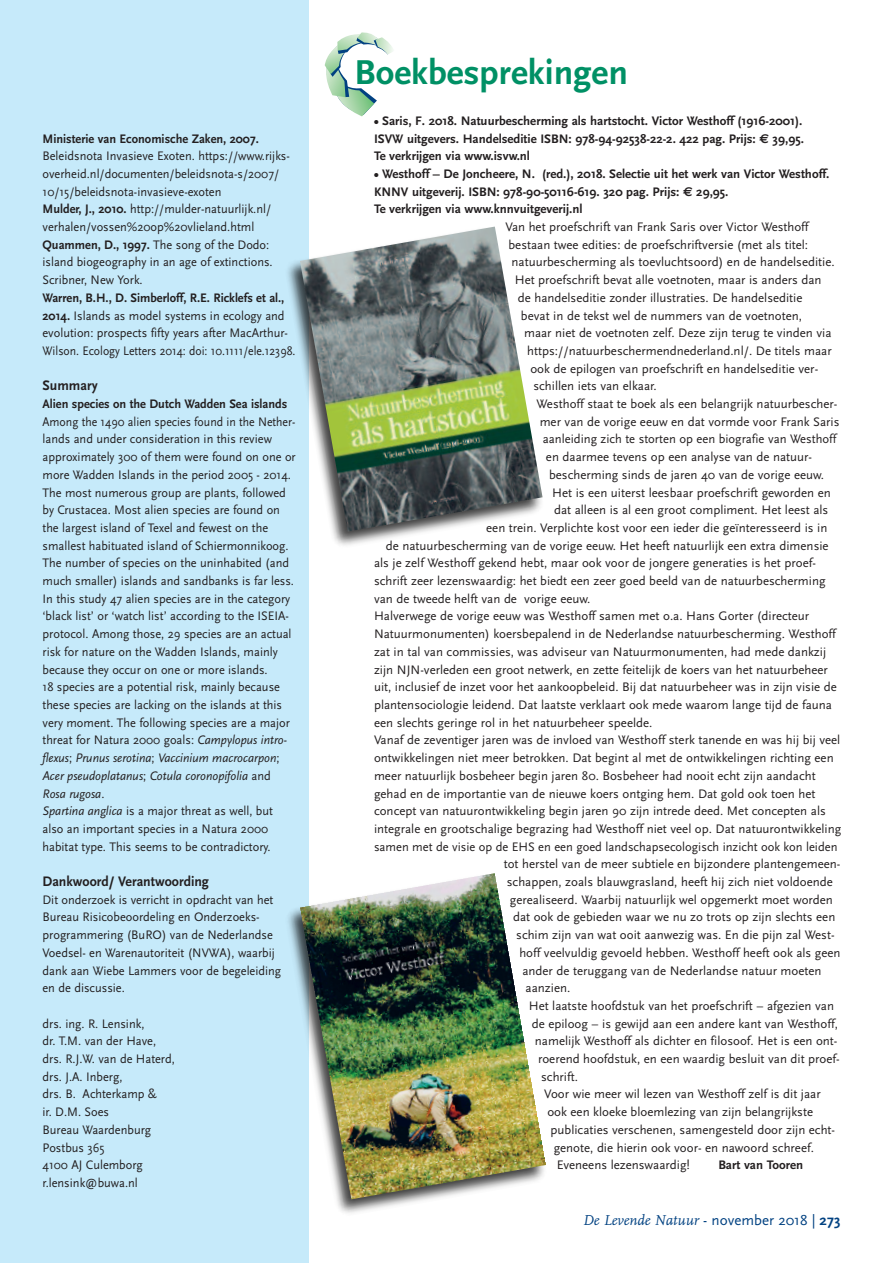
<style>
.page{position:relative;width:893px;height:1263px;background:#fff}
.page>*{position:absolute;margin:0;border:0;box-sizing:border-box;transform-origin:0 0}
.t1{font:700 36px "Scala Sans";color:#009065}
.t2{font:italic 15px "FF Scala";color:#014181}
.t3{font:700 14.4px "Scala Sans";color:#231f20;scale:.96 1}
.t4{font:12.9px "Scala Sans";color:#231f20}
.t5{font:12.9px/17.7px "Scala Sans";color:#231f20;scale:.92 1}
.t6{font:12.9px/17.7px "Scala Sans";color:#231f20;scale:.96 1}
.t7{font:700 12.9px/17.7px "Scala Sans";color:#231f20;text-align:justify}
.t8{font:700 12.9px "Scala Sans";color:#231f20;scale:.96 1}
.s1{font-weight:700}
.s2{font-style:italic}
.s3{font-family:"Euro Sans"}
.s4{font-family:"Scala Sans";font-style:normal}
.s5{font-family:"Scala Sans";font-weight:700;font-style:normal}
</style>
<div class="page">
<div style="left:0;top:0;width:309px;height:1263px;background:#c6eafa"></div>
<svg style="left:325px;top:32px;width:68px;height:84px"></svg>
<img style="left:288px;top:226px;width:207px;height:319px">
<img style="left:300px;top:227px;width:243px;height:305px">
<img style="left:288px;top:907px;width:141px;height:306px">
<img style="left:301px;top:873px;width:245px;height:326px">
<p class="t8" style="left:43px;top:131px;width:227px">Ministerie van Economische Zaken, 2007.</p>
<p class="t6" style="left:43px;top:147px;width:259px">Beleidsnota Invasieve Exoten. https://www.rijks&shy;overheid.nl/documenten/beleidsnota-s/2007/ 10/15/beleidsnota-invasieve-exoten<br><span class="s1">Mulder, J., 2010.</span> http://mulder-natuurlijk.nl/ verhalen/vossen%20op%20vlieland.html <span class="s1">Quammen, D., 1997.</span> The song of the Dodo: island biogeography in an age of extinctions.<br>Scribner, New York.</p>
<p class="t6" style="left:43px;top:288px;width:265px"><span class="s1">Warren, B.H., D. Simberloff, R.E. Ricklefs et al., 2014.</span> Islands as model systems in ecology and evolution: prospects fifty years after MacArthur-Wilson. Ecology Letters 2014: doi: 10.1111/ele.12398.</p>
<p class="t3" style="left:43px;top:377px;width:59px">Summary</p>
<p class="t8" style="left:43px;top:396px;width:257px">Alien species on the Dutch Wadden Sea islands</p>
<p class="t5" style="left:43px;top:412px;width:277px">Among the 1490 alien species found in the Nether&shy;lands and under consideration in this review approximately 300 of them were found on one or more Wadden Islands in the period 2005 - 2014.<br>The most numerous group are plants, followed by Crustacea. Most alien species are found on the largest island of Texel and fewest on the smallest habituated island of Schiermonnikoog.<br>The number of species on the uninhabited (and much smaller) islands and sandbanks is far less.<br>In this study 47 alien species are in the category ‘black list’ or ‘watch list’ according to the ISEIA&shy;protocol. Among those, 29 species are an actual risk for nature on the Wadden Islands, mainly because they occur on one or more islands.<br>18 species are a potential risk, mainly because these species are lacking on the islands at this very moment. The following species are a major threat for Natura 2000 goals: <span class="s2">Campylopus intro&shy;flexus</span>; <span class="s2">Prunus serotina</span>; <span class="s2">Vaccinium macrocarpon</span>; <span class="s2">Acer pseudoplatanus</span>; <span class="s2">Cotula coronopifolia</span> and <span class="s2">Rosa rugosa</span>.<br><span class="s2">Spartina anglica</span> is a major threat as well, but also an important species in a Natura 2000 habitat type. This seems to be contradictory.</p>
<p class="t3" style="left:43px;top:873px;width:175px">Dankwoord/ Verantwoording</p>
<p class="t6" style="left:43px;top:890px;width:250px">Dit onderzoek is verricht in opdracht van het Bureau Risicobeoordeling en Onderzoeks&shy;programmering (BuRO) van de Nederlandse Voedsel- en Warenautoriteit (NVWA), waarbij dank aan Wiebe Lammers voor de begeleiding en de discussie.</p>
<p class="t6" style="left:43px;top:1014px;width:139px">drs. ing. R. Lensink,<br>dr. T.M. van der Have, drs. R.J.W. van de Haterd, drs. J.A. Inberg,<br>drs. B. Achterkamp &amp;<br>ir. D.M. Soes<br>Bureau Waardenburg<br>Postbus 365<br>4100 AJ Culemborg r.lensink@buwa.nl</p>
<h1 class="t1" style="left:354px;top:50px;width:275px">Boekbesprekingen</h1>
<p class="t7" style="left:374px;top:111px;width:431px">• Saris, F. 2018. Natuurbescherming als hartstocht. Victor Westhoff (1916-2001).<br>ISVW uitgevers. Handelseditie ISBN: 978-94-92538-22-2. 422 pag. Prijs: <span class="s3">€</span> 39,95.<br>Te verkrijgen via www.isvw.nl</p>
<p class="t7" style="left:374px;top:165px;width:457px;text-align:left">• Westhoff – De Joncheere, N. (red.), 2018. Selectie uit het werk van Victor Westhoff.<br>KNNV uitgeverij. ISBN: 978-90-50116-619. 320 pag. Prijs: <span class="s3">€</span> 29,95.<br>Te verkrijgen via www.knnvuitgeverij.nl</p>
<p class="t4" style="left:505px;top:219px;width:305px">Van het proefschrift van Frank Saris over Victor Westhoff</p>
<p class="t4" style="left:508px;top:237px;width:301px">bestaan twee edities: de proefschriftversie (met als titel:</p>
<p class="t4" style="left:512px;top:254px;width:325px">natuurbescherming als toevluchtsoord) en de handelseditie.</p>
<p class="t4" style="left:515px;top:272px;width:308px">Het proefschrift bevat alle voetnoten, maar is anders dan</p>
<p class="t4" style="left:518px;top:290px;width:286px">de handelseditie zonder illustraties. De handelseditie</p>
<p class="t4" style="left:521px;top:308px;width:283px">bevat in de tekst wel de nummers van de voetnoten,</p>
<p class="t4" style="left:524px;top:325px;width:309px">maar niet de voetnoten zelf. Deze zijn terug te vinden via</p>
<p class="t4" style="left:527px;top:343px;width:306px">https://natuurbeschermendnederland.nl/. De titels maar</p>
<p class="t4" style="left:530px;top:361px;width:289px">ook de epilogen van proefschrift en handelseditie ver-</p>
<p class="t4" style="left:533px;top:378px;width:125px">schillen iets van elkaar.</p>
<p class="t4" style="left:537px;top:396px;width:302px">Westhoff staat te boek als een belangrijk natuurbescher-</p>
<p class="t4" style="left:540px;top:414px;width:301px">mer van de vorige eeuw en dat vormde voor Frank Saris</p>
<p class="t4" style="left:543px;top:431px;width:295px">aanleiding zich te storten op een biografie van Westhoff</p>
<p class="t4" style="left:546px;top:449px;width:268px">en daarmee tevens op een analyse van de natuur-</p>
<p class="t4" style="left:549px;top:467px;width:276px">bescherming sinds de jaren 40 van de vorige eeuw.</p>
<p class="t4" style="left:552px;top:485px;width:280px">Het is een uiterst leesbaar proefschrift geworden en</p>
<p class="t4" style="left:554px;top:502px;width:276px">dat alleen is al een groot compliment. Het leest als</p>
<p class="t4" style="left:486px;top:520px;width:343px">een trein. Verplichte kost voor een ieder die geïnteresseerd is in</p>
<p class="t4" style="left:386px;top:538px;width:444px">de natuurbescherming van de vorige eeuw. Het heeft natuurlijk een extra dimensie</p>
<p class="t4" style="left:374px;top:555px;width:443px">als je zelf Westhoff gekend hebt, maar ook voor de jongere generaties is het proef-</p>
<p class="t4" style="left:374px;top:573px;width:453px">schrift zeer lezenswaardig: het biedt een zeer goed beeld van de natuurbescherming</p>
<p class="t4" style="left:374px;top:591px;width:218px">van de tweede helft van de vorige eeuw.</p>
<p class="t4" style="left:374px;top:608px;width:437px">Halverwege de vorige eeuw was Westhoff samen met o.a. Hans Gorter (directeur</p>
<p class="t4" style="left:374px;top:626px;width:463px">Natuurmonumenten) koersbepalend in de Nederlandse natuurbescherming. Westhoff</p>
<p class="t4" style="left:374px;top:644px;width:454px">zat in tal van commissies, was adviseur van Natuurmonumenten, had mede dankzij</p>
<p class="t4" style="left:374px;top:662px;width:455px">zijn NJN-verleden een groot netwerk, en zette feitelijk de koers van het natuurbeheer</p>
<p class="t4" style="left:374px;top:679px;width:464px">uit, inclusief de inzet voor het aankoopbeleid. Bij dat natuurbeheer was in zijn visie de</p>
<p class="t4" style="left:374px;top:697px;width:459px">plantensociologie leidend. Dat laatste verklaart ook mede waarom lange tijd de fauna</p>
<p class="t4" style="left:374px;top:715px;width:280px">een slechts geringe rol in het natuurbeheer speelde.</p>
<p class="t4" style="left:374px;top:732px;width:468px">Vanaf de zeventiger jaren was de invloed van Westhoff sterk tanende en was hij bij veel</p>
<p class="t4" style="left:374px;top:750px;width:461px">ontwikkelingen niet meer betrokken. Dat begint al met de ontwikkelingen richting een</p>
<p class="t4" style="left:374px;top:768px;width:443px">meer natuurlijk bosbeheer begin jaren 80. Bosbeheer had nooit echt zijn aandacht</p>
<p class="t4" style="left:374px;top:785px;width:443px">gehad en de importantie van de nieuwe koers ontging hem. Dat gold ook toen het</p>
<p class="t4" style="left:374px;top:803px;width:453px">concept van natuurontwikkeling begin jaren 90 zijn intrede deed. Met concepten als</p>
<p class="t4" style="left:374px;top:821px;width:469px">integrale en grootschalige begrazing had Westhoff niet veel op. Dat natuurontwikkeling</p>
<p class="t4" style="left:374px;top:839px;width:465px">samen met de visie op de EHS en een goed landschapsecologisch inzicht ook kon leiden</p>
<p class="t4" style="left:504px;top:856px;width:338px">tot herstel van de meer subtiele en bijzondere plantengemeen-</p>
<p class="t4" style="left:507px;top:874px;width:327px">schappen, zoals blauwgrasland, heeft hij zich niet voldoende</p>
<p class="t4" style="left:510px;top:892px;width:324px">gerealiseerd. Waarbij natuurlijk wel opgemerkt moet worden</p>
<p class="t4" style="left:513px;top:909px;width:324px">dat ook de gebieden waar we nu zo trots op zijn slechts een</p>
<p class="t4" style="left:516px;top:927px;width:320px">schim zijn van wat ooit aanwezig was. En die pijn zal West-</p>
<p class="t4" style="left:519px;top:945px;width:323px">hoff veelvuldig gevoeld hebben. Westhoff heeft ook als geen</p>
<p class="t4" style="left:522px;top:962px;width:301px">ander de teruggang van de Nederlandse natuur moeten</p>
<p class="t4" style="left:526px;top:980px;width:46px">aanzien.</p>
<p class="t4" style="left:529px;top:998px;width:307px">Het laatste hoofdstuk van het proefschrift – afgezien van</p>
<p class="t4" style="left:532px;top:1016px;width:308px">de epiloog – is gewijd aan een andere kant van Westhoff,</p>
<p class="t4" style="left:535px;top:1033px;width:304px">namelijk Westhoff als dichter en filosoof. Het is een ont-</p>
<p class="t4" style="left:538px;top:1051px;width:303px">roerend hoofdstuk, en een waardig besluit van dit proef-</p>
<p class="t4" style="left:541px;top:1069px;width:38px">schrift.</p>
<p class="t4" style="left:544px;top:1086px;width:278px">Voor wie meer wil lezen van Westhoff zelf is dit jaar</p>
<p class="t4" style="left:547px;top:1104px;width:267px">ook een kloeke bloemlezing van zijn belangrijkste</p>
<p class="t4" style="left:551px;top:1122px;width:286px">publicaties verschenen, samengesteld door zijn echt-</p>
<p class="t4" style="left:554px;top:1139px;width:262px">genote, die hierin ook voor- en nawoord schreef.</p>
<p class="t4" style="left:557px;top:1157px;width:135px">Eveneens lezenswaardig!</p>
<p class="t7" style="left:718px;top:1156px;width:86px">Bart van Tooren</p>
<p class="t2" style="left:583px;top:1211px;width:259px">De Levende Natuur <span class="s4">- november 2018 |</span> <span class="s5">273</span></p>
</div>
